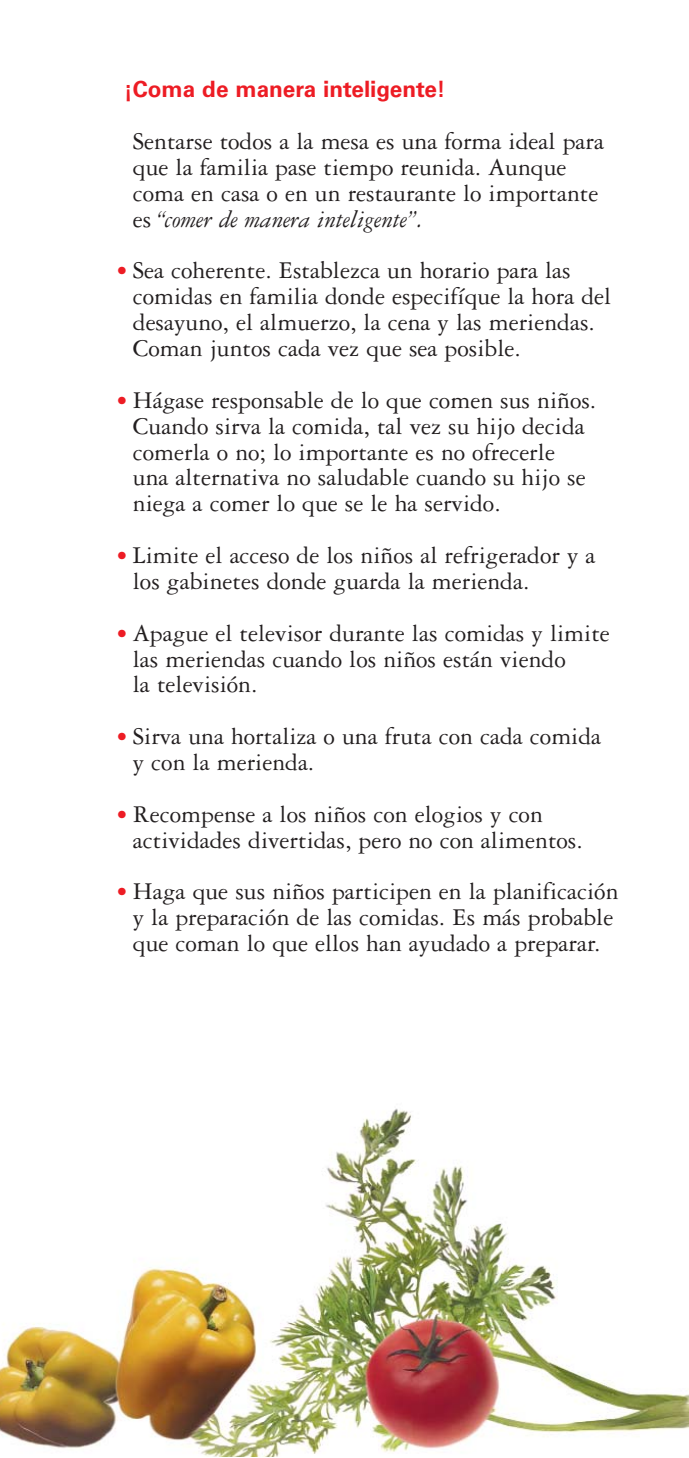
<style>
.page{position:relative;width:689px;height:1458px;background:#fff}
.page>*{position:absolute;margin:0;border:0;box-sizing:border-box;transform-origin:0 0}
.t1{font:25.65px/25.9px "Garamond Three";color:#231f20}
.t2{font:25.65px "Garamond Three Italic Os F";color:#231f20}
.t3{font:700 22.5px "Univers LT Std";color:#ed1c24}
.s1{font-family:"Garamond Three"}
.s2{font-family:"Garamond Three Italic Os F";font-size:24.75px;color:#ed1c24}
</style>
<div class="page">
<img style="left:0;top:1108px;width:688px;height:349px">
<p class="t3" style="left:124px;top:81px;width:323px">¡Coma de manera inteligente!</p>
<p class="t1" style="left:133px;top:131px;width:472px">Sentarse todos a la mesa es una forma ideal para que la familia pase tiempo reunida. Aunque coma en casa o en un restaurante lo importante</p>
<p class="t2" style="left:133px;top:210px;width:292px"><span class="s1">es</span> “comer de manera inteligente”.</p>
<p class="t1" style="left:116px;top:260px;width:456px"><span class="s2">•</span> Sea coherente. Establezca un horario para las</p>
<p class="t1" style="left:133px;top:286px;width:480px">comidas en familia donde especifíque la hora del desayuno, el almuerzo, la cena y las meriendas.<br>Coman juntos cada vez que sea posible.</p>
<p class="t1" style="left:116px;top:389px;width:482px"><span class="s2">•</span> Hágase responsable de lo que comen sus niños.</p>
<p class="t1" style="left:133px;top:415px;width:454px">Cuando sirva la comida, tal vez su hijo decida comerla o no; lo importante es no ofrecerle una alternativa no saludable cuando su hijo se niega a comer lo que se le ha servido.</p>
<p class="t1" style="left:116px;top:545px;width:481px"><span class="s2">•</span> Limite el acceso de los niños al refrigerador y a</p>
<p class="t1" style="left:133px;top:570px;width:398px">los gabinetes donde guarda la merienda.</p>
<p class="t1" style="left:116px;top:622px;width:495px"><span class="s2">•</span> Apague el televisor durante las comidas y limite</p>
<p class="t1" style="left:133px;top:648px;width:434px">las meriendas cuando los niños están viendo la televisión.</p>
<p class="t1" style="left:116px;top:726px;width:487px"><span class="s2">•</span> Sirva una hortaliza o una fruta con cada comida</p>
<p class="t1" style="left:133px;top:752px;width:183px">y con la merienda.</p>
<p class="t1" style="left:116px;top:803px;width:428px"><span class="s2">•</span> Recompense a los niños con elogios y con</p>
<p class="t1" style="left:133px;top:829px;width:451px">actividades divertidas, pero no con alimentos.</p>
<p class="t1" style="left:116px;top:881px;width:504px"><span class="s2">•</span> Haga que sus niños participen en la planificación</p>
<p class="t1" style="left:133px;top:907px;width:482px">y la preparación de las comidas. Es más probable que coman lo que ellos han ayudado a preparar.</p>
</div>
